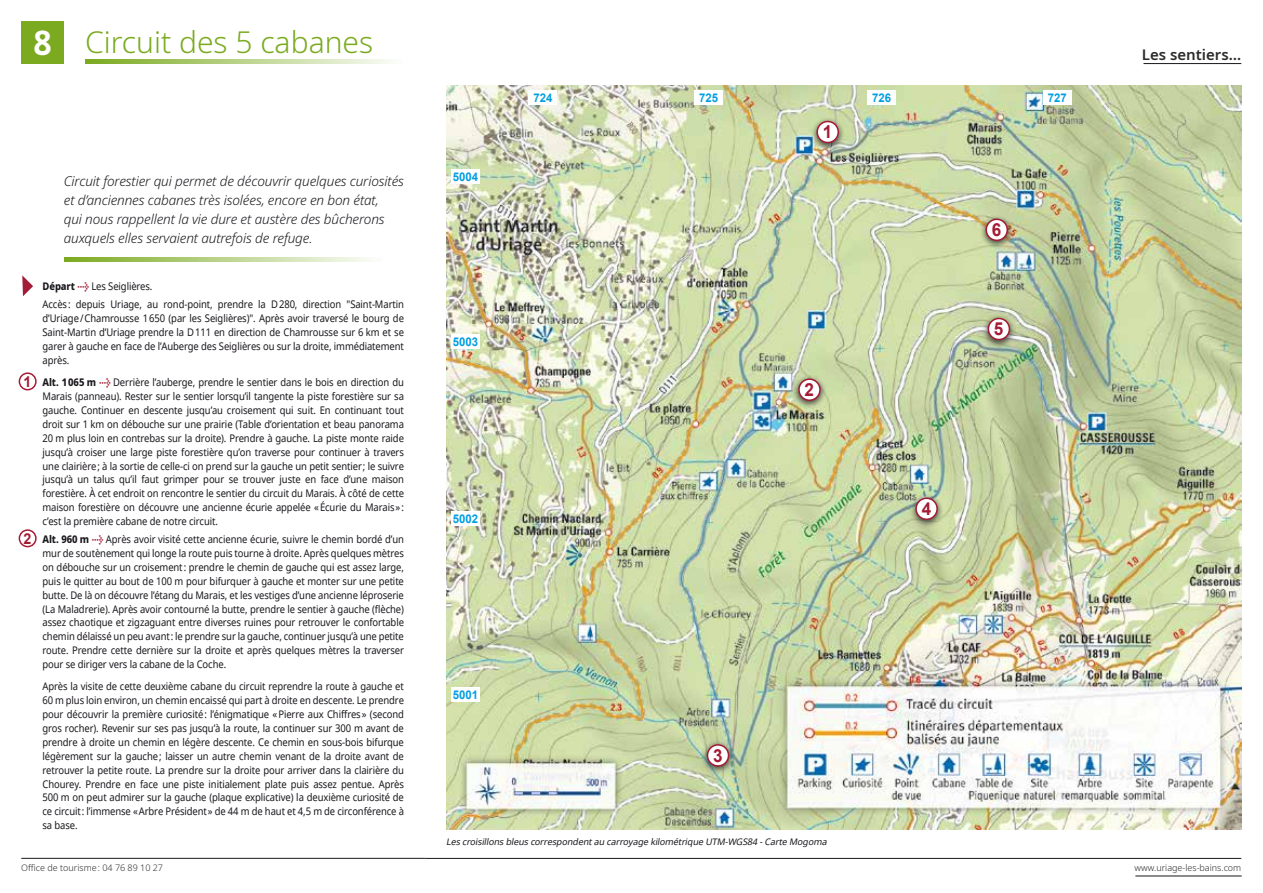
<style>
.page{position:relative;width:1263px;height:893px;background:#fff}
.page>*{position:absolute;margin:0;border:0;box-sizing:border-box;transform-origin:0 0}
.t1{font:300 30px "Noto Sans";color:#7baa20}
.t2{font:700 18px "Arial";color:#a41b35;scale:.95 1}
.t3{font:600 15px "Noto Sans";color:#2a2c2a}
.t4{font:italic 300 13.5px/18.8px "Noto Sans";letter-spacing:-.01em;color:#1a171c}
.t5{font:700 12px "Arial";color:#009ee0;scale:.95 1}
.t6{font:10.5px/13.8px "Noto Sans";letter-spacing:-.01em;color:#1a171c;text-align:justify;scale:.9 1}
.t7{font:italic 9px "Noto Sans";color:#1a171c}
.t8{font:300 9px "Noto Sans";color:#2a2c2a}
.s1{font-weight:700;font-size:33.75px;color:#fff}
.s2{font-weight:800}
.s3{font-family:"Meta Plus";font-weight:700;color:#a41b35}
.s4{font-family:"Arial";font-weight:700;font-size:15px;color:#a41b35}
</style>
<div class="page">
<hr style="left:425px;top:858px;width:816px;height:1px;background:#1a171c">
<hr style="left:1135px;top:876px;width:107px;height:1px;background:#1a171c">
<hr style="left:1143px;top:63px;width:98px;height:1px;background:#1a171c">
<img style="left:446px;top:85px;width:796px;height:744px">
<div style="left:701px;top:740px;width:35px;height:35px;background:#1a171c;opacity:.75"></div>
<div style="left:707px;top:745px;width:21px;height:21px;background:#fff;border-radius:50%"></div>
<div style="left:707px;top:744px;width:22px;height:23px;border:2px solid #a41b35;border-radius:50%"></div>
<div style="left:792px;top:374px;width:35px;height:35px;background:#1a171c;opacity:.75"></div>
<div style="left:799px;top:379px;width:21px;height:21px;background:#fff;border-radius:50%"></div>
<div style="left:798px;top:378px;width:23px;height:23px;border:2px solid #a41b35;border-radius:50%"></div>
<div style="left:810px;top:117px;width:35px;height:35px;background:#1a171c;opacity:.75"></div>
<div style="left:817px;top:122px;width:21px;height:21px;background:#fff;border-radius:50%"></div>
<div style="left:816px;top:121px;width:23px;height:22px;border:2px solid #a41b35;border-radius:50%"></div>
<div style="left:909px;top:493px;width:35px;height:36px;background:#1a171c;opacity:.75"></div>
<div style="left:916px;top:498px;width:21px;height:21px;background:#fff;border-radius:50%"></div>
<div style="left:915px;top:497px;width:23px;height:23px;border:2px solid #a41b35;border-radius:50%"></div>
<div style="left:981px;top:314px;width:35px;height:35px;background:#1a171c;opacity:.75"></div>
<div style="left:988px;top:318px;width:21px;height:21px;background:#fff;border-radius:50%"></div>
<div style="left:988px;top:318px;width:22px;height:22px;border:2px solid #a41b35;border-radius:50%"></div>
<div style="left:979px;top:215px;width:35px;height:35px;background:#1a171c;opacity:.75"></div>
<div style="left:986px;top:219px;width:21px;height:21px;background:#fff;border-radius:50%"></div>
<div style="left:985px;top:219px;width:23px;height:22px;border:2px solid #a41b35;border-radius:50%"></div>
<div style="left:451px;top:169px;width:28px;height:15px;background:#fff"></div>
<div style="left:451px;top:687px;width:28px;height:15px;background:#fff"></div>
<div style="left:451px;top:511px;width:28px;height:15px;background:#fff"></div>
<div style="left:451px;top:334px;width:28px;height:15px;background:#fff"></div>
<div style="left:529px;top:90px;width:28px;height:15px;background:#fff"></div>
<div style="left:1043px;top:90px;width:28px;height:15px;background:#fff"></div>
<div style="left:867px;top:90px;width:29px;height:15px;background:#fff"></div>
<div style="left:694px;top:90px;width:29px;height:15px;background:#fff"></div>
<svg style="left:85px;top:60px;width:307px;height:4px"></svg>
<hr style="left:21px;top:858px;width:404px;height:1px;background:#1a171c">
<div style="left:21px;top:21px;width:43px;height:43px;background:#7baa20"></div>
<svg style="left:64px;top:257px;width:307px;height:4px"></svg>
<svg style="left:22px;top:275px;width:11px;height:21px"></svg>
<div style="left:19px;top:372px;width:18px;height:18px;border:2px solid #a41b35;border-radius:50%"></div>
<div style="left:19px;top:529px;width:18px;height:18px;border:2px solid #a41b35;border-radius:50%"></div>
<h1 class="t1" style="left:33px;top:21px;width:341px"><span class="s1">8</span> Circuit des 5 cabanes</h1>
<p class="t4" style="left:64px;top:172px;width:342px">Circuit forestier qui permet de découvrir quelques curiosités et d’anciennes cabanes très isolées, encore en bon état,<br>qui nous rappellent la vie dure et austère des bûcherons auxquels elles servaient autrefois de refuge.</p>
<p class="t6" style="left:43px;top:277px;width:403px;line-height:18.1px"><span class="s2">Départ</span> <span class="s3">&gt;</span> Les Seiglières.<br>Accès: depuis Uriage, au rond-point, prendre la D280, direction "Saint-Martin</p>
<p class="t6" style="left:43px;top:311px;width:403px">d’Uriage/Chamrousse 1650 (par les Seiglières)". Après avoir traversé le bourg de Saint-Martin d’Uriage prendre la D111 en direction de Chamrousse sur 6 km et se garer à gauche en face de l’Auberge des Seiglières ou sur la droite, immédiatement après.</p>
<p class="t6" style="left:43px;top:375px;width:403px;text-indent:-19px"><span class="s4">1</span> <span class="s2">Alt. 1065 m</span> <span class="s3">&gt;</span> Derrière l’auberge, prendre le sentier dans le bois en direction du Marais (panneau). Rester sur le sentier lorsqu’il tangente la piste forestière sur sa gauche. Continuer en descente jusqu’au croisement qui suit. En continuant tout droit sur 1 km on débouche sur une prairie (Table d’orientation et beau panorama 20 m plus loin en contrebas sur la droite). Prendre à gauche. La piste monte raide jusqu’à croiser une large piste forestière qu’on traverse pour continuer à travers une clairière; à la sortie de celle-ci on prend sur la gauche un petit sentier; le suivre jusqu’à un talus qu’il faut grimper pour se trouver juste en face d’une maison forestière. À cet endroit on rencontre le sentier du circuit du Marais. À côté de cette maison forestière on découvre une ancienne écurie appelée «Écurie du Marais»: c’est la première cabane de notre circuit.</p>
<p class="t6" style="left:43px;top:532px;width:403px;text-indent:-19px"><span class="s4">2</span> <span class="s2">Alt. 960 m</span> <span class="s3">&gt;</span> Après avoir visité cette ancienne écurie, suivre le chemin bordé d’un mur de soutènement qui longe la route puis tourne à droite. Après quelques mètres on débouche sur un croisement: prendre le chemin de gauche qui est assez large, puis le quitter au bout de 100 m pour bifurquer à gauche et monter sur une petite butte. De là on découvre l’étang du Marais, et les vestiges d’une ancienne léproserie (La Maladrerie). Après avoir contourné la butte, prendre le sentier à gauche (flèche) assez chaotique et zigzaguant entre diverses ruines pour retrouver le confortable chemin délaissé un peu avant: le prendre sur la gauche, continuer jusqu’à une petite route. Prendre cette dernière sur la droite et après quelques mètres la traverser pour se diriger vers la cabane de la Coche.</p>
<p class="t6" style="left:43px;top:679px;width:403px">Après la visite de cette deuxième cabane du circuit reprendre la route à gauche et 60 m plus loin environ, un chemin encaissé qui part à droite en descente. Le prendre pour découvrir la première curiosité: l’énigmatique «Pierre aux Chiffres» (second gros rocher). Revenir sur ses pas jusqu’à la route, la continuer sur 300 m avant de prendre à droite un chemin en légère descente. Ce chemin en sous-bois bifurque légèrement sur la gauche; laisser un autre chemin venant de la droite avant de retrouver la petite route. La prendre sur la droite pour arriver dans la clairière du Chourey. Prendre en face une piste initialement plate puis assez pentue. Après 500 m on peut admirer sur la gauche (plaque explicative) la deuxième curiosité de ce circuit: l’immense «Arbre Président» de 44 m de haut et 4,5 m de circonférence à sa base.</p>
<p class="t8" style="left:21px;top:862px;width:143px">Office de tourisme: 04 76 89 10 27</p>
<p class="t5" style="left:533px;top:90px;width:22px">724</p>
<p class="t5" style="left:699px;top:90px;width:22px">725</p>
<p class="t5" style="left:872px;top:90px;width:22px">726</p>
<p class="t5" style="left:1048px;top:90px;width:22px">727</p>
<p class="t5" style="left:453px;top:169px;width:28px">5004</p>
<p class="t5" style="left:453px;top:333px;width:28px">5003</p>
<p class="t5" style="left:453px;top:511px;width:28px">5002</p>
<p class="t5" style="left:453px;top:686px;width:28px">5001</p>
<h2 class="t2" style="left:823px;top:120px;width:12px">1</h2>
<h2 class="t2" style="left:804px;top:378px;width:12px">2</h2>
<h2 class="t2" style="left:713px;top:743px;width:12px">3</h2>
<p class="t7" style="left:446px;top:835px;width:384px">Les croisillons bleus correspondentau carroyage kilométrique UTM-WGS84 -Carte Mogoma</p>
<h2 class="t2" style="left:992px;top:218px;width:12px">6</h2>
<h2 class="t2" style="left:994px;top:317px;width:12px">5</h2>
<h2 class="t2" style="left:922px;top:497px;width:12px">4</h2>
<h3 class="t3" style="left:1142px;top:44px;width:101px">Les sentiers…</h3>
<p class="t8" style="left:1134px;top:862px;width:108px">www.uriage-les-bains.com</p>
</div>
